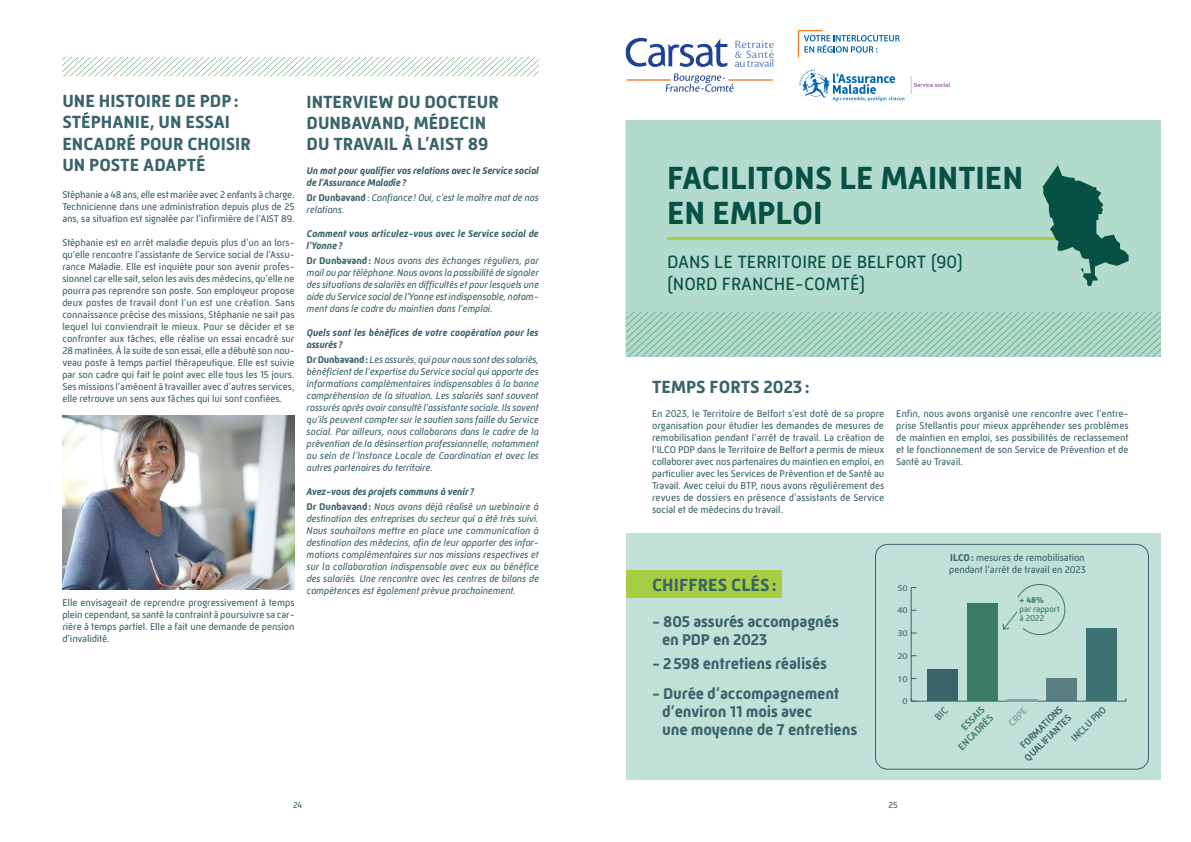
<style>
.page{position:relative;width:1191px;height:842px;background:#fff}
.page>*{position:absolute;margin:0;border:0;box-sizing:border-box;transform-origin:0 0}
.t1{font:700 32.8px "Mic 32 New";color:#075144}
.t2{font:18.2px "Mic 32 New";color:#075144}
.t3{font:700 18px "Mic 32 New";color:#3a636a}
.t4{font:700 16px/18px "Mic 32 New";letter-spacing:-.01em;color:#3a636a}
.t5{font:10px/12px "Mic 32 New";letter-spacing:-.01em;color:#3a636a;text-align:justify}
.t6{font:italic 10px/12px "Mic 32 New";letter-spacing:-.01em;color:#3a636a;text-align:justify}
.t7{font:italic 700 10px/12px "Mic 32 New";letter-spacing:-.01em;color:#3a636a}
.t8{font:500 10px "Mic 32 New";color:#3a636a}
.t9{font:500 10px "Mic 32 New";color:#3b7a66}
.t10{font:500 10px "Mic 32 New";color:#3c7171}
.t11{font:500 10px "Mic 32 New";color:#88a4a2}
.t12{font:9px "Mic 32 New";color:#3a636a}
.t13{font:8.7px "Mic 32 New";letter-spacing:-.01em;color:#3b7a66}
.t14{font:8.7px "Myriad Pro";color:#3a636a;scale:1.15 1}
.t15{font:700 8.7px "Mic 32 New";color:#3b7a66}
.s1{font-weight:700;font-style:normal}
.s2{font-style:normal}
.s3{font-weight:700}
</style>
<div class="page">
<svg style="left:62px;top:57px;width:477px;height:20px"></svg>
<svg style="left:625px;top:30px;width:536px;height:750px"></svg>
<hr style="left:667px;top:237px;width:410px;height:3px;background:#a5ce41">
<div style="left:626px;top:570px;width:156px;height:27px;background:#a5ce41"></div>
<svg style="left:1042px;top:163px;width:86px;height:123px;background:#699f92"></svg>
<hr style="left:911px;top:701px;width:215px;height:1px;background:#3a636a">
<hr style="left:910px;top:587px;width:1px;height:114px;background:#3a636a">
<svg style="left:910px;top:698px;width:6px;height:4px"></svg>
<div style="left:1086px;top:628px;width:30px;height:73px;background:#3c7171"></div>
<div style="left:1046px;top:678px;width:31px;height:23px;background:#597f83"></div>
<hr style="left:1006px;top:699px;width:31px;height:2px;background:#88a4a2">
<div style="left:967px;top:603px;width:31px;height:98px;background:#3b7a66"></div>
<div style="left:927px;top:669px;width:31px;height:32px;background:#3a636a"></div>
<div style="left:875px;top:544px;width:273px;height:225px;border:1px solid #3a636a;border-radius:12px"></div>
<svg style="left:1002px;top:584px;width:63px;height:51px;background:#badbd1"></svg>
<img style="left:62px;top:415px;width:232px;height:174px">
<svg style="left:934px;top:706px;width:14px;height:14px"></svg>
<p class="t3" style="left:62px;top:90px;width:178px">UNE HISTOIRE DE PDP:</p>
<p class="t3" style="left:62px;top:112px;width:169px">STÉPHANIE, UN ESSAI</p>
<p class="t3" style="left:62px;top:133px;width:190px">ENCADRÉ POUR CHOISIR</p>
<p class="t3" style="left:62px;top:155px;width:145px">UN POSTE ADAPTÉ</p>
<p class="t5" style="left:62px;top:188px;width:234px">Stéphanie a 48 ans, elle est mariée avec 2 enfants à charge.<br>Technicienne dans une administration depuis plus de 25 ans, sa situation est signalée par l’infirmière de l’AIST 89.</p>
<p class="t5" style="left:62px;top:236px;width:234px">Stéphanie est en arrêt maladie depuis plus d’un an lors&shy;qu’elle rencontre l’assistante de Service social de l’Assu&shy;rance Maladie. Elle est inquiète pour son avenir profes&shy;sionnel car elle sait, selon les avis des médecins, qu’elle ne pourra pas reprendre son poste. Son employeur propose deux postes de travail dont l’un est une création. Sans connaissance précise des missions, Stéphanie ne sait pas lequel lui conviendrait le mieux. Pour se décider et se confronter aux tâches, elle réalise un essai encadré sur 28 matinées. À la suite de son essai, elle a débuté son nou&shy;veau poste à temps partiel thérapeutique. Elle est suivie par son cadre qui fait le point avec elle tous les 15 jours.<br>Ses missions l’amènent à travailler avec d’autres services, elle retrouve un sens aux tâches qui lui sont confiées.</p>
<p class="t5" style="left:62px;top:596px;width:234px">Elle envisageait de reprendre progressivement à temps plein cependant, sa santé la contraint à poursuivre sa car&shy;rière à temps partiel. Elle a fait une demande de pension d’invalidité.</p>
<p class="t3" style="left:306px;top:91px;width:193px">INTERVIEW DU DOCTEUR</p>
<p class="t3" style="left:306px;top:112px;width:181px">DUNBAVAND, MÉDECIN</p>
<p class="t3" style="left:306px;top:133px;width:183px">DU TRAVAIL À L’AIST 89</p>
<p class="t7" style="left:306px;top:164px;width:234px">Un mot pour qualifier vos relations avec le Service social de l’Assurance Maladie?</p>
<p class="t6" style="left:306px;top:191px;width:234px"><span class="s1">Dr Dunbavand</span><span class="s2">:</span> Confiance! Oui, c’est le maître mot de nos relations.</p>
<p class="t7" style="left:306px;top:227px;width:233px">Comment vous articulez-vous avec le Service social de l’Yonne?</p>
<p class="t6" style="left:306px;top:254px;width:234px"><span class="s1">Dr Dunbavand:</span> Nous avons des échanges réguliers, par mail ou par téléphone. Nous avons la possibilité de signaler des situations de salariés en difficultés et pour lesquels une aide du Service social de l’Yonne est indispensable, notam&shy;ment dans le cadre du maintien dans l’emploi.</p>
<p class="t7" style="left:306px;top:326px;width:233px">Quels sont les bénéfices de votre coopération pour les assurés?</p>
<p class="t6" style="left:306px;top:353px;width:234px"><span class="s1">Dr Dunbavand:</span> Les assurés, qui pour nous sont des salariés, bénéficient de l’expertise du Service social qui apporte des informations complémentaires indispensables à la bonne compréhension de la situation. Les salariés sont souvent rassurés après avoir consulté l’assistante sociale. Ils savent qu’ils peuvent compter sur le soutien sans faille du Service social. Par ailleurs, nous collaborons dans le cadre de la prévention de la désinsertion professionnelle, notamment au sein de l’Instance Locale de Coordination et avec les autres partenaires du territoire.</p>
<p class="t7" style="left:306px;top:485px;width:169px">Avez-vous des projets communs à venir?</p>
<p class="t6" style="left:306px;top:500px;width:234px"><span class="s1">Dr Dunbavand:</span> Nous avons déjà réalisé un webinaire à destination des entreprises du secteur qui a été très suivi.<br>Nous souhaitons mettre en place une communication à destination des médecins, afin de leur apporter des infor&shy;mations complémentaires sur nos missions respectives et sur la collaboration indispensable avec eux au bénéfice des salariés. Une rencontre avec les centres de bilans de compétences est également prévue prochainement.</p>
<p class="t1" style="left:667px;top:159px;width:358px">FACILITONS LE MAINTIEN</p>
<p class="t1" style="left:667px;top:194px;width:157px">EN EMPLOI</p>
<p class="t2" style="left:667px;top:251px;width:297px">DANS LE TERRITOIRE DE BELFORT (90)</p>
<p class="t2" style="left:667px;top:273px;width:200px">(NORD FRANCHE-COMTÉ)</p>
<p class="t3" style="left:652px;top:376px;width:159px">TEMPS FORTS 2023:</p>
<p class="t5" style="left:652px;top:407px;width:234px">En 2023, le Territoire de Belfort s’est doté de sa propre organisation pour étudier les demandes de mesures de remobilisation pendant l’arrêt de travail. La création de l’ILCO PDP dans le Territoire de Belfort a permis de mieux collaborer avec nos partenaires du maintien en emploi, en particulier avec les Services de Prévention et de Santé au Travail. Avec celui du BTP, nous avons régulièrement des revues de dossiers en présence d’assistants de Service social et de médecins du travail.</p>
<p class="t5" style="left:896px;top:407px;width:234px">Enfin, nous avons organisé une rencontre avec l’entre&shy;prise Stellantis pour mieux appréhender ses problèmes de maintien en emploi, ses possibilités de reclassement et le fonctionnement de son Service de Prévention et de Santé au Travail.</p>
<p class="t3" style="left:652px;top:575px;width:126px">CHIFFRES CLÉS:</p>
<p class="t4" style="left:662px;top:612px;width:178px;text-indent:-10px">- 805 assurés accompagnés en PDP en 2023</p>
<p class="t4" style="left:652px;top:654px;width:176px">- 2598 entretiens réalisés</p>
<p class="t4" style="left:662px;top:684px;width:197px;text-indent:-10px">- Durée d’accompagnement d’environ 11 mois avec<br>une moyenne de 7 entretiens</p>
<p class="t14" style="left:897px;top:582px;width:10px">50</p>
<p class="t14" style="left:897px;top:605px;width:10px">40</p>
<p class="t14" style="left:897px;top:628px;width:10px">30</p>
<p class="t14" style="left:897px;top:651px;width:10px">20</p>
<p class="t14" style="left:897px;top:673px;width:10px">10</p>
<p class="t14" style="left:902px;top:696px;width:6px">0</p>
<p class="t5" style="left:950px;top:551px;width:136px"><span class="s3">ILCO:</span> mesures de remobilisation</p>
<p class="t5" style="left:949px;top:563px;width:138px">pendant l’arrêt de travail en 2023</p>
<p class="t15" style="left:1019px;top:595px;width:26px">+ 48%</p>
<p class="t13" style="left:1019px;top:604px;width:42px">par rapport</p>
<p class="t13" style="left:1019px;top:613px;width:26px">à 2022</p>
<p class="t8" style="left:1017px;top:743px;width:57px;rotate:-45deg">FORMATIONS</p>
<p class="t9" style="left:958px;top:724px;width:31px;rotate:-45deg">ESSAIS</p>
<p class="t8" style="left:1022px;top:755px;width:63px;rotate:-45deg">QUALIFIANTES</p>
<p class="t10" style="left:1068px;top:736px;width:47px;rotate:-45deg">INCLU PRO</p>
<p class="t9" style="left:955px;top:744px;width:47px;rotate:-45deg">ENCADRÉS</p>
<p class="t11" style="left:1006px;top:720px;width:23px;rotate:-45deg">CRPE</p>
<p class="t12" style="left:293px;top:800px;width:11px">24</p>
<p class="t12" style="left:888px;top:800px;width:11px">25</p>
</div>
